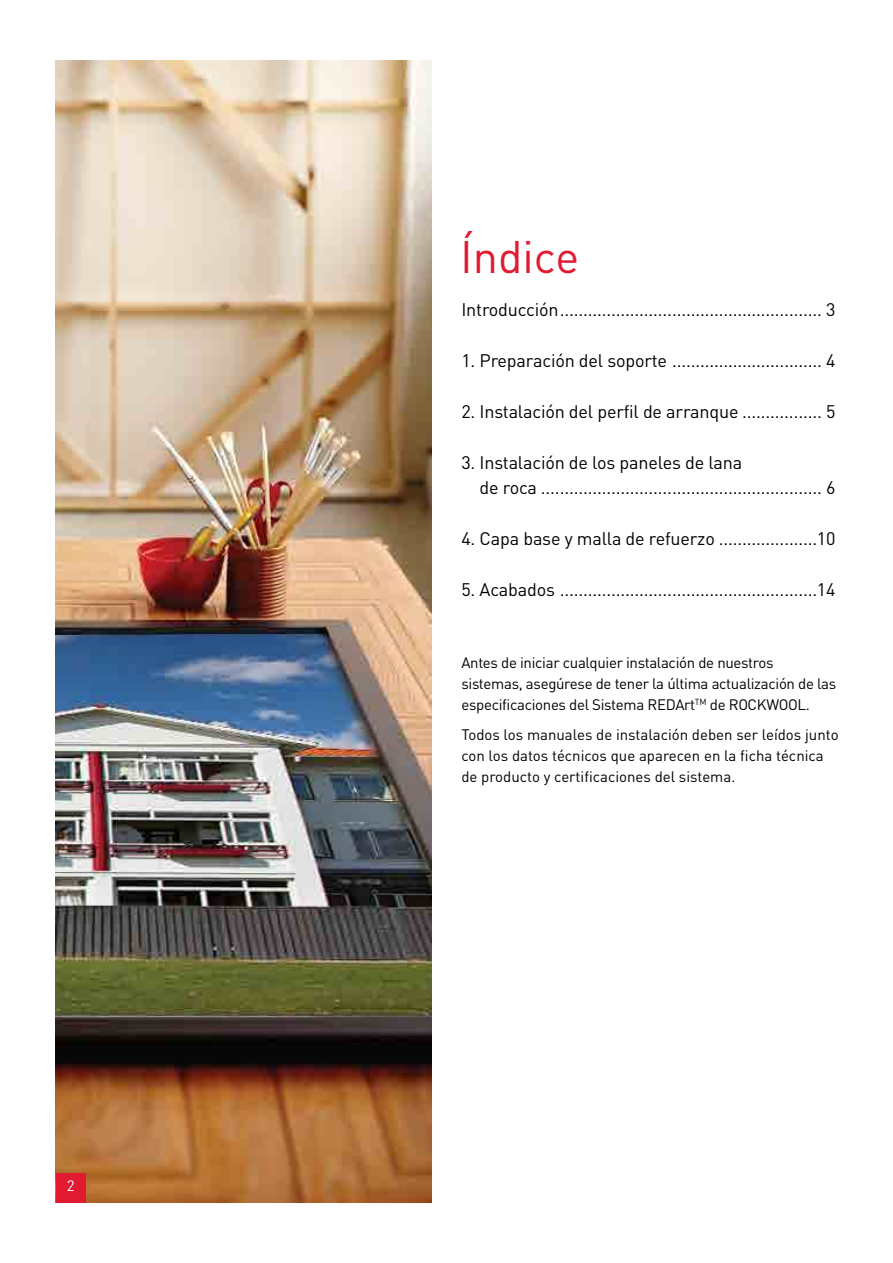
<style>
.page{position:relative;width:893px;height:1263px;background:#fff}
.page>*{position:absolute;margin:0;border:0;box-sizing:border-box;transform-origin:0 0}
.t1{font:45px "DIN Pro";color:#e11931}
.t2{font:18px/25.5px "DIN Pro";letter-spacing:-.01em;color:#000}
.t3{font:15px/21px "DIN Pro";letter-spacing:-.02em;color:#000}
.t4{font:15px/21px "DIN Pro";color:#000}
.t5{font:15px "DIN Pro";color:#fff}
</style>
<div class="page">
<img style="left:56px;top:60px;width:376px;height:1143px">
<div style="left:56px;top:1173px;width:30px;height:30px;background:#e11931"></div>
<p class="t5" style="left:67px;top:1173px;width:9px">2</p>
<h1 class="t1" style="left:460px;top:221px;width:121px">Índice</h1>
<p class="t2" style="left:461px;top:295px;width:376px">Introducción........................................................ 3</p>
<p class="t2" style="left:461px;top:346px;width:376px">1. Preparación del soporte ................................ 4</p>
<p class="t2" style="left:461px;top:397px;width:376px">2. Instalación del perfil de arranque ................. 5</p>
<p class="t2" style="left:480px;top:448px;width:357px;text-indent:-18px">3. Instalación de los paneles de lana<br>de roca ............................................................ 6</p>
<p class="t2" style="left:461px;top:524px;width:376px">4. Capa base y malla de refuerzo .....................10</p>
<p class="t2" style="left:461px;top:575px;width:376px">5. Acabados .......................................................14</p>
<p class="t3" style="left:461px;top:651px;width:376px">Antes de iniciar cualquier instalación de nuestros sistemas, asegúrese de tener la última actualización de las especificaciones del Sistema REDArt<sup>TM</sup> de ROCKWOOL.</p>
<p class="t4" style="left:461px;top:722px;width:379px">Todos los manuales de instalación deben ser leídos junto con los datos técnicos que aparecen en la ficha técnica de producto y certificaciones del sistema.</p>
</div>
